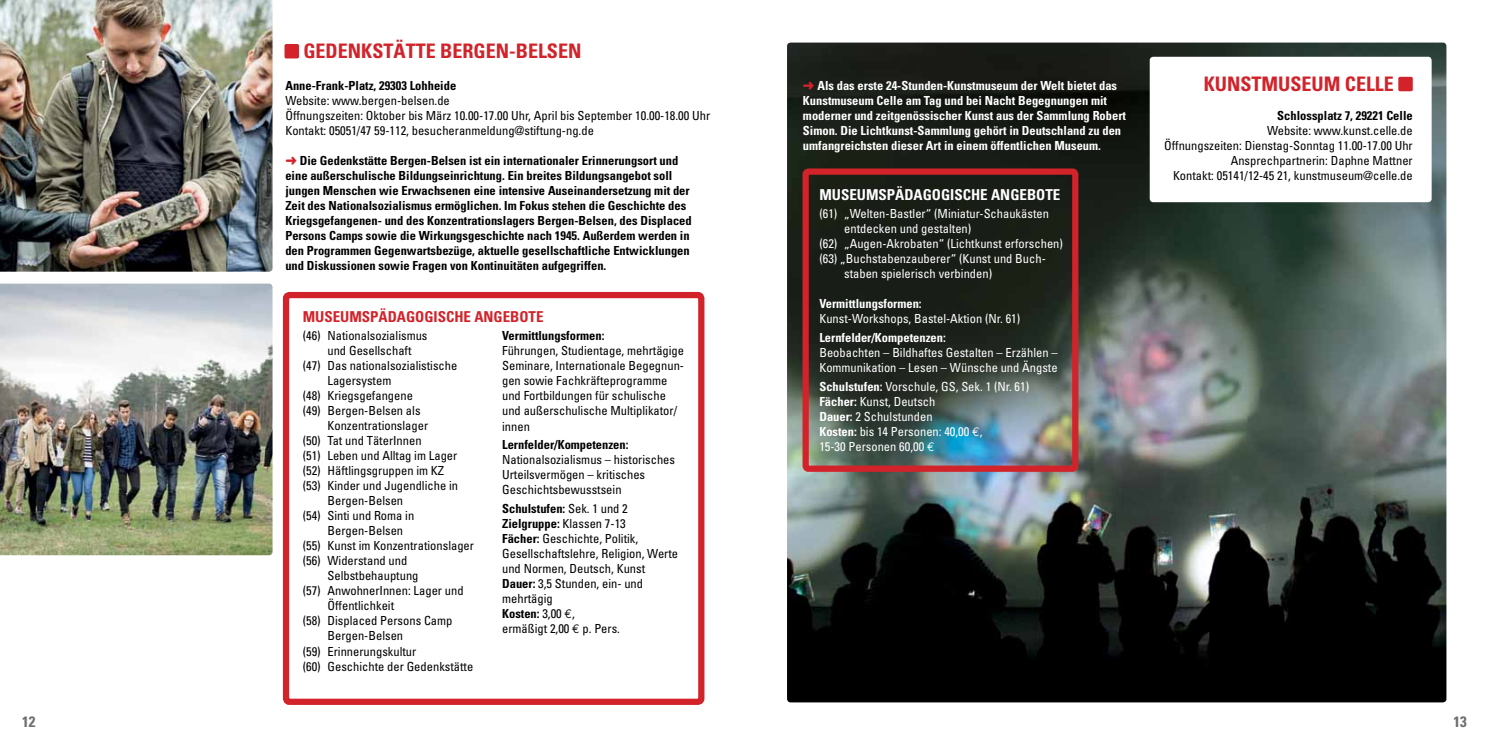
<style>
.page{position:relative;width:1489px;height:745px;background:#fff}
.page>*{position:absolute;margin:0;border:0;box-sizing:border-box;transform-origin:0 0}
.t1{font:700 condensed 20px "Univers";color:#d2232a}
.t2{font:700 condensed 15px "Univers";color:#fff}
.t3{font:700 condensed 15px "Univers";color:#d2232a}
.t4{font:700 condensed 15px "Univers";color:#6d6e71}
.t5{font:condensed 12.5px/15px "Univers";color:#000}
.t6{font:700 condensed 12.5px/15px "Univers";color:#000}
.t7{font:condensed 12.5px/15px "Univers";color:#fff}
.t8{font:700 condensed 12.5px/15px "Univers";color:#fff}
.s1{color:#d2232a}
.s2{font-weight:700}
.s3{font-family:"Euro Mono Std";font-stretch:normal}
</style>
<div class="page">
<img style="left:787px;top:43px;width:659px;height:659px">
<div style="left:1149px;top:57px;width:282px;height:145px;background:#fff;border-radius:4px"></div>
<img style="left:0;top:0;width:272px;height:271px">
<div style="left:284px;top:44px;width:15px;height:14px;background:#d2232a;border-radius:2px"></div>
<img style="left:0;top:283px;width:272px;height:272px">
<div style="left:1398px;top:77px;width:14px;height:14px;background:#d2232a;border-radius:2px"></div>
<div style="left:283px;top:292px;width:421px;height:412px;border:6px solid #d2232a;border-radius:4px"></div>
<div style="left:802px;top:168px;width:276px;height:303px;border:6px solid #d2232a;border-radius:3px"></div>
<h1 class="t1" style="left:303px;top:39px;width:279px">Gedenkstätte Bergen-Belsen</h1>
<p class="t6" style="left:285px;top:78px;width:172px">Anne-Frank-Platz, 29303 Lohheide</p>
<p class="t5" style="left:285px;top:93px;width:426px">Website: www.bergen-belsen.de<br>Öffnungszeiten: Oktober bis März 10.00-17.00 Uhr, April bis September 10.00-18.00 Uhr<br>Kontakt: 05051/47 59-112, besucheranmeldung@stiftung-ng.de</p>
<p class="t6" style="left:285px;top:153px;width:408px"><span class="s1">➜</span> Die Gedenkstätte Bergen-Belsen ist ein internationaler Erinnerungsort und eine außerschulische Bildungseinrichtung. Ein breites Bildungsangebot soll jungen Menschen wie Erwachsenen eine intensive Auseinandersetzung mit der Zeit des Nationalsozialismus ermöglichen. Im Fokus stehen die Geschichte des Kriegsgefangenen- und des Konzentrationslagers Bergen-Belsen, des Displaced Persons Camps sowie die Wirkungsgeschichte nach 1945. Außerdem werden in den Programmen Gegenwartsbezüge, aktuelle gesellschaftliche Entwicklungen und Diskussionen sowie Fragen von Kontinuitäten aufgegriffen.</p>
<p class="t3" style="left:303px;top:307px;width:57px">Museumsp</p>
<p class="t3" style="left:378px;top:307px;width:166px">ädagogische Angebote</p>
<p class="t5" style="left:303px;top:328px;width:126px">(46) Nationalsozialismus</p>
<p class="t5" style="left:327px;top:343px;width:86px">und Gesellschaft</p>
<p class="t5" style="left:303px;top:358px;width:156px">(47) Das nationalsozialistische</p>
<p class="t5" style="left:327px;top:373px;width:65px">Lagersystem</p>
<p class="t5" style="left:303px;top:388px;width:112px">(48) Kriegsgefangene</p>
<p class="t5" style="left:303px;top:403px;width:119px">(49) Bergen-Belsen als</p>
<p class="t5" style="left:327px;top:418px;width:102px">Konzentrationslager</p>
<p class="t5" style="left:303px;top:433px;width:120px">(50) Tat und TäterInnen</p>
<p class="t5" style="left:303px;top:448px;width:156px">(51) Leben und Alltag im Lager</p>
<p class="t5" style="left:303px;top:463px;width:143px">(52) Häftlingsgruppen im KZ</p>
<p class="t5" style="left:303px;top:478px;width:157px">(53) Kinder und Jugendliche in</p>
<p class="t5" style="left:327px;top:493px;width:77px">Bergen-Belsen</p>
<p class="t5" style="left:303px;top:508px;width:113px">(54) Sinti und Roma in</p>
<p class="t5" style="left:327px;top:523px;width:77px">Bergen-Belsen</p>
<p class="t5" style="left:303px;top:538px;width:173px">(55) Kunst im Konzentrationslager</p>
<p class="t5" style="left:303px;top:553px;width:106px">(56) Widerstand und</p>
<p class="t5" style="left:327px;top:568px;width:92px">Selbstbehauptung</p>
<p class="t5" style="left:303px;top:583px;width:162px">(57) AnwohnerInnen: Lager und</p>
<p class="t5" style="left:327px;top:598px;width:68px">Öffentlichkeit</p>
<p class="t5" style="left:303px;top:613px;width:151px">(58) Displaced Persons Camp</p>
<p class="t5" style="left:327px;top:628px;width:77px">Bergen-Belsen</p>
<p class="t5" style="left:303px;top:643px;width:115px">(59) Erinnerungskultur</p>
<p class="t5" style="left:303px;top:658px;width:172px">(60) Geschichte der Gedenkstätte</p>
<p class="t6" style="left:502px;top:328px;width:104px">Vermittlungsformen:</p>
<p class="t5" style="left:502px;top:343px;width:183px">Führungen, Studientage, mehrtägige<br>Seminare, Internationale Begegnun&shy;gen sowie Fachkräfteprogramme und Fortbildungen für schulische und außerschulische Multiplikator/ innen</p>
<p class="t6" style="left:502px;top:437px;width:128px">Lernfelder/Kompetenzen:</p>
<p class="t5" style="left:502px;top:451px;width:174px">Nationalsozialismus – historisches<br>Urteilsvermögen – kritisches<br>Geschichtsbewusstsein</p>
<p class="t5" style="left:502px;top:500px;width:177px"><span class="s2">Schulstufen:</span> Sek. 1 und 2<br><span class="s2">Zielgruppe:</span> Klassen 7-13<br><span class="s2">Fächer:</span> Geschichte, Politik,<br>Gesellschaftslehre, Religion, Werte und Normen, Deutsch, Kunst<br><span class="s2">Dauer:</span> 3,5 Stunden, ein- und mehrtägig<br><span class="s2">Kosten:</span> 3,00 <span class="s3">€</span>,<br>ermäßigt 2,00 <span class="s3">€</span> p. Pers.</p>
<p class="t8" style="left:803px;top:78px;width:316px"><span class="s1">➜</span> Als das erste 24-Stunden-Kunstmuseum der Welt bietet das</p>
<h1 class="t1" style="left:1203px;top:72px;width:191px">Kunstmuseum Celle</h1>
<p class="t8" style="left:803px;top:93px;width:324px">Kunstmuseum Celle am Tag und bei Nacht Begegnungen mit moderner und zeitgenössischer Kunst aus der Sammlung Robert Simon. Die Lichtkunst-Sammlung gehört in Deutschland zu den umfangreichsten dieser Art in einem öffentlichen Museum.</p>
<p class="t2" style="left:819px;top:185px;width:57px">Museumsp</p>
<p class="t2" style="left:895px;top:185px;width:166px">ädagogische Angebote</p>
<p class="t7" style="left:819px;top:206px;width:231px">(61) „Welten-Bastler“ (Miniatur-Schaukästen</p>
<p class="t7" style="left:844px;top:221px;width:129px">entdecken und gestalten)</p>
<p class="t7" style="left:819px;top:236px;width:245px">(62) „Augen-Akrobaten“ (Lichtkunst erforschen)</p>
<p class="t7" style="left:819px;top:251px;width:228px">(63) „Buchstabenzauberer“ (Kunst und Buch-</p>
<p class="t7" style="left:844px;top:266px;width:149px">staben spielerisch verbinden)</p>
<p class="t8" style="left:819px;top:296px;width:104px">Vermittlungsformen:</p>
<p class="t7" style="left:819px;top:311px;width:202px">Kunst-Workshops, Bastel-Aktion (Nr. 61)</p>
<p class="t8" style="left:819px;top:330px;width:128px">Lernfelder/Kompetenzen:</p>
<p class="t7" style="left:819px;top:344px;width:240px">Beobachten – Bildhaftes Gestalten – Erzählen –<br>Kommunikation – Lesen – Wünsche und Ängste</p>
<p class="t7" style="left:819px;top:378px;width:211px"><span class="s2">Schulstufen:</span> Vorschule, GS, Sek. 1 (Nr. 61)<br><span class="s2">Fächer:</span> Kunst, Deutsch<br><span class="s2">Dauer:</span> 2 Schulstunden<br><span class="s2">Kosten:</span> bis 14 Personen: 40,00 <span class="s3">€</span>,<br>15-30 Personen 60,00 <span class="s3">€</span></p>
<p class="t6" style="left:1277px;top:108px;width:137px">Schlossplatz 7, 29221 Celle</p>
<p class="t5" style="left:1163px;top:123px;width:250px;text-align:right">Website: www.kunst.celle.de<br>Öffnungszeiten: Dienstag-Sonntag 11.00-17.00 Uhr Ansprechpartnerin: Daphne Mattner<br>Kontakt: 05141/12-45 21, kunstmuseum@celle.de</p>
<p class="t4" style="left:22px;top:711px;width:15px">12</p>
<p class="t4" style="left:1453px;top:711px;width:15px">13</p>
</div>
